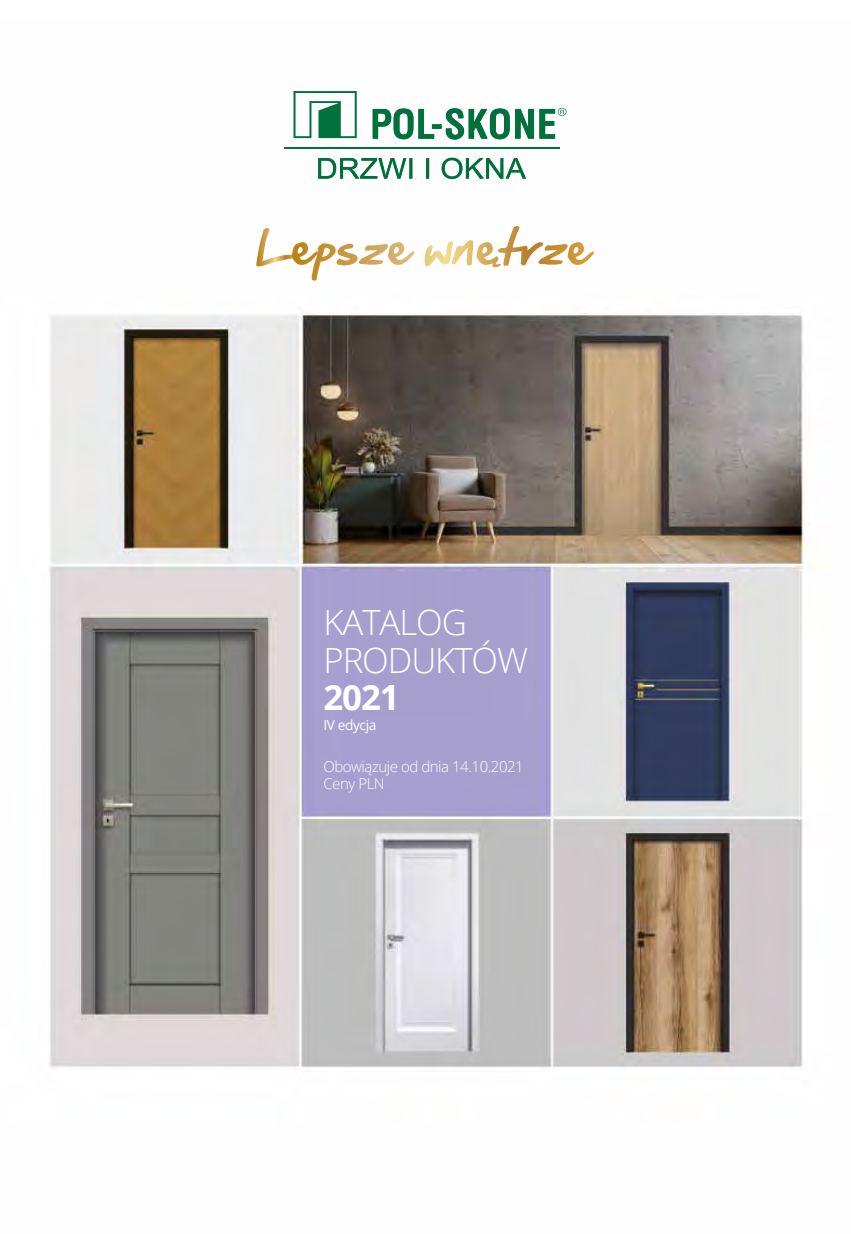
<style>
.page{position:relative;width:851px;height:1234px;background:#fff}
.page>*{position:absolute;margin:0;border:0;box-sizing:border-box;transform-origin:0 0}
.t1{font:300 34.8px/37.5px "Open Sans";letter-spacing:-.03em;color:#fff}
.t2{font:700 34.8px "Open Sans";color:#fff}
.t3{font:300 15px/16.5px "Open Sans";letter-spacing:-.03em;color:#fff}
.t4{font:13.8px "Open Sans";letter-spacing:-.03em;color:#fff}
</style>
<div class="page">
<img style="left:49px;top:91px;width:756px;height:979px">
<svg style="left:256px;top:228px;width:37px;height:38px"></svg>
<svg style="left:424px;top:226px;width:170px;height:40px"></svg>
<svg style="left:293px;top:91px;width:63px;height:47px"></svg>
<hr style="left:285px;top:147px;width:275px;height:1px;background:#00713c">
<svg style="left:372px;top:107px;width:194px;height:36px"></svg>
<hr style="left:284px;top:148px;width:275px;height:1px;background:#00713c">
<svg style="left:318px;top:158px;width:208px;height:21px"></svg>
<h1 class="t1" style="left:323px;top:602px;width:206px">KATALOG<br>PRODUKTÓW</h1>
<h1 class="t2" style="left:323px;top:672px;width:78px">2021</h1>
<p class="t4" style="left:323px;top:715px;width:55px">IV edycja</p>
<p class="t3" style="left:323px;top:758px;width:202px">Obowiązuje od dnia 14.10.2021<br>Ceny PLN</p>
</div>
